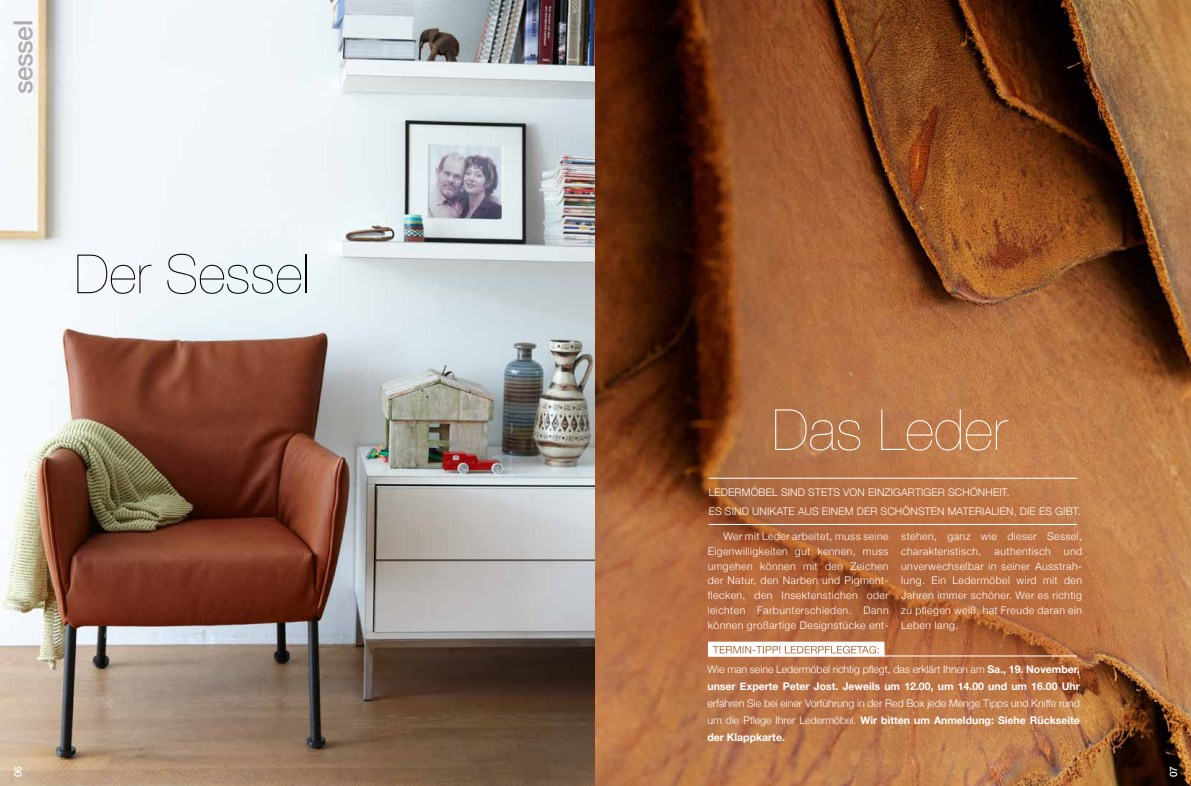
<style>
.page{position:relative;width:1191px;height:786px;background:#fff}
.page>*{position:absolute;margin:0;border:0;box-sizing:border-box;transform-origin:0 0}
.t1{font:200 56.7px "Helvetica Neue";color:#fff}
.t2{font:200 54px "Helvetica Neue";color:#000}
.t3{font:500 26.3px "Helvetica Neue";letter-spacing:-.02em;color:#b2aeae}
.t4{font:300 10.5px/14.7px "Helvetica Neue";letter-spacing:.015em;color:#fff;text-align:justify}
.t5{font:700 10.5px/16.8px "Helvetica Neue";color:#fff}
.t6{font:500 10px "Helvetica Neue";color:#fff}
.s1{font-weight:300}
.s2{font-weight:700}
</style>
<div class="page">
<img style="left:0;top:0;width:1191px;height:785px">
<svg style="left:602px;top:445px;width:558px;height:316px"></svg>
<hr style="left:708px;top:523px;width:369px;height:1px;background:#fff">
<hr style="left:708px;top:655px;width:368px;height:1px;background:#fff">
<hr style="left:708px;top:477px;width:369px;height:1px;background:#fff">
<svg style="left:708px;top:641px;width:176px;height:14px"></svg>
<h3 class="t3" style="left:7px;top:94px;width:76px;rotate:-90deg">sessel</h3>
<h2 class="t2" style="left:74px;top:243px;width:237px">Der Sessel</h2>
<p class="t6" style="left:12px;top:776px;width:12px;rotate:-90deg">06</p>
<h1 class="t1" style="left:772px;top:397px;width:237px">Das Leder</h1>
<p class="t4" style="left:708px;top:482px;width:373px;line-height:18.9px">LEDERMÖBEL SIND STETS VON EINZIGARTIGER SCHÖNHEIT.<br>ES SIND UNIKATE AUS EINEM DER SCHÖNSTEN MATERIALIEN, DIE ES GIBT.</p>
<p class="t4" style="left:707px;top:528px;width:182px;text-indent:16px">Wer mit Leder arbeitet, muss seine Eigenwilligkeiten gut kennen, muss umgehen können mit den Zeichen der Natur, den Narben und Pigment&shy;flecken, den Insektenstichen oder leichten Farbunterschieden. Dann können großartige Designstücke ent-</p>
<p class="t4" style="left:901px;top:528px;width:182px">stehen, ganz wie dieser Sessel, charakteristisch, authentisch und unverwechselbar in seiner Ausstrah&shy;lung. Ein Ledermöbel wird mit den Jahren immer schöner. Wer es richtig zu pflegen weiß, hat Freude daran ein Leben lang.</p>
<p class="t5" style="left:707px;top:660px;width:374px"><span class="s1">Wie man seine Ledermöbel richtig pflegt, das erklärt Ihnen am</span> Sa., 19. November, unser Experte Peter Jost. Jeweils um 12.00, um 14.00 und um 16.00 Uhr</p>
<p class="t4" style="left:707px;top:694px;width:374px;line-height:16.8px">erfahren Sie bei einer Vorführung in der Red Box jede Menge Tipps und Kniffe rund um die Pflege Ihrer Ledermöbel. <span class="s2">Wir bitten um Anmeldung: Siehe Rückseite der Klappkarte.</span></p>
<p class="t6" style="left:1167px;top:776px;width:12px;rotate:-90deg">07</p>
</div>
